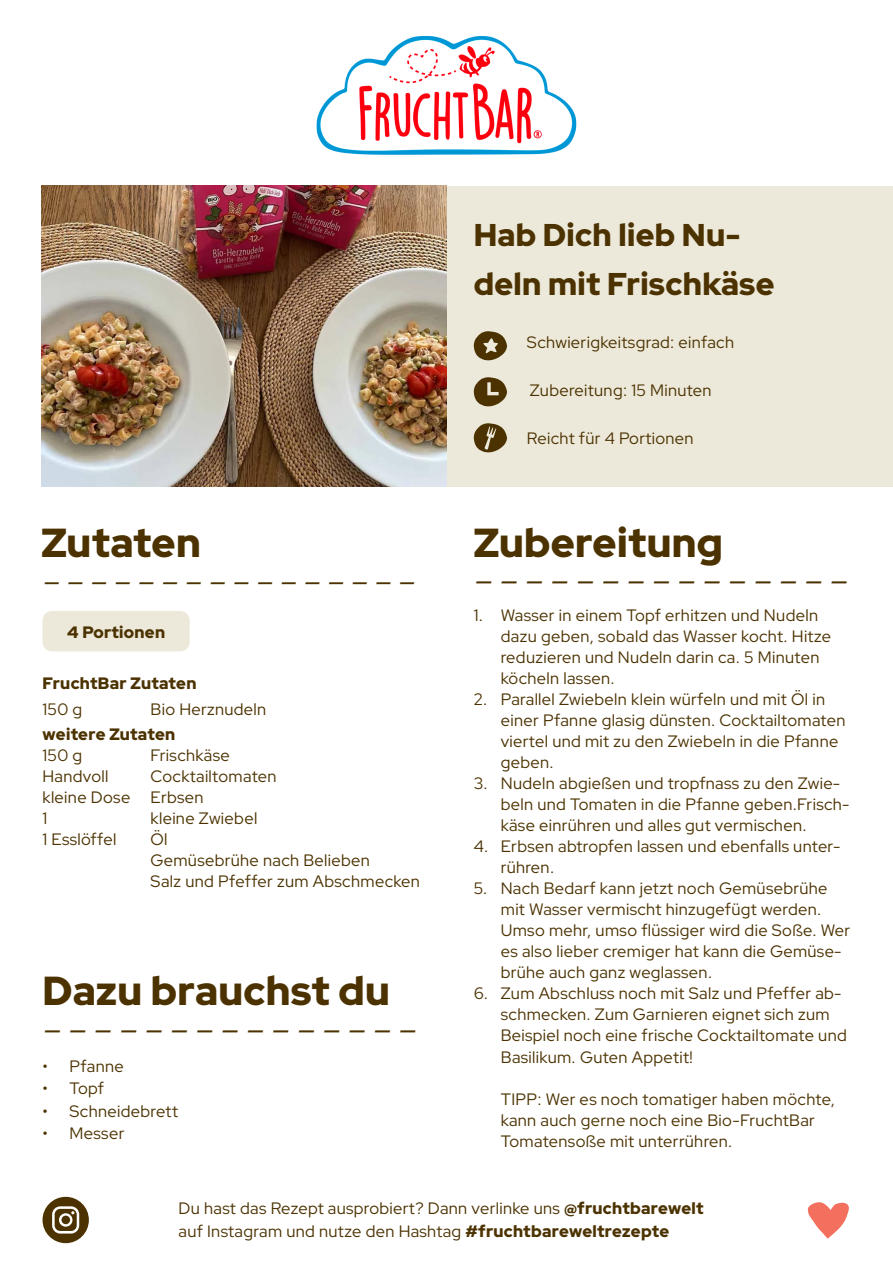
<style>
.page{position:relative;width:893px;height:1263px;background:#fff}
.page>*{position:absolute;margin:0;border:0;box-sizing:border-box;transform-origin:0 0}
.t1{font:italic 300 45px "Red Hat Display";color:#4b3200}
.t2{font:italic 300 42px "Red Hat Display";color:#4b3200}
.t3{font:900 40.5px "Red Hat Display";letter-spacing:.01em;color:#4b3200}
.t4{font:900 31.5px/48.6px "Red Hat Display";letter-spacing:.01em;color:#4b3200}
.t5{font:300 16.5px/21px "Red Hat Display";letter-spacing:.02em;color:#4b3200}
.t6{font:900 16.5px "Red Hat Display";letter-spacing:.02em;color:#4b3200}
.s1{font-weight:900}
</style>
<div class="page">
<img style="left:316px;top:36px;width:261px;height:119px">
<svg style="left:807px;top:1202px;width:42px;height:36px"></svg>
<svg style="left:43px;top:1197px;width:46px;height:46px"></svg>
<div style="left:446px;top:187px;width:446px;height:300px;background:#ede9da"></div>
<img style="left:41px;top:186px;width:405px;height:301px">
<svg style="left:474px;top:423px;width:33px;height:29px"></svg>
<svg style="left:474px;top:331px;width:33px;height:29px"></svg>
<svg style="left:474px;top:377px;width:33px;height:29px"></svg>
<div style="left:43px;top:611px;width:147px;height:40px;background:#ede9da;border-radius:10px"></div>
<p class="t4" style="left:474px;top:211px;width:302px">Hab Dich lieb Nu&shy;deln mit Frischkäse</p>
<p class="t3" style="left:41px;top:516px;width:161px">Zutaten</p>
<p class="t2" style="left:43px;top:553px;width:375px">----------------</p>
<p class="t6" style="left:67px;top:621px;width:100px">4 Portionen</p>
<p class="t6" style="left:43px;top:673px;width:155px">FruchtBar Zutaten</p>
<p class="t5" style="left:43px;top:698px;width:41px">150 g</p>
<p class="t5" style="left:151px;top:698px;width:117px">Bio Herznudeln</p>
<p class="t6" style="left:43px;top:724px;width:134px">weitere Zutaten</p>
<p class="t5" style="left:43px;top:745px;width:41px">150 g</p>
<p class="t5" style="left:151px;top:745px;width:81px">Frischkäse</p>
<p class="t5" style="left:43px;top:766px;width:67px">Handvoll</p>
<p class="t5" style="left:151px;top:766px;width:128px">Cocktailtomaten</p>
<p class="t5" style="left:43px;top:787px;width:163px">kleine Dose Erbsen</p>
<p class="t5" style="left:43px;top:808px;width:6px">1</p>
<p class="t5" style="left:151px;top:808px;width:108px">kleine Zwiebel</p>
<p class="t5" style="left:43px;top:829px;width:75px">1 Esslöffel</p>
<p class="t5" style="left:151px;top:829px;width:18px">Öl</p>
<p class="t5" style="left:151px;top:850px;width:221px">Gemüsebrühe nach Belieben</p>
<p class="t5" style="left:151px;top:871px;width:271px">Salz und Pfeffer zum Abschmecken</p>
<p class="t3" style="left:43px;top:964px;width:349px">Dazu brauchst du</p>
<p class="t1" style="left:43px;top:999px;width:376px">---------------</p>
<p class="t5" style="left:43px;top:1055px;width:83px">• Pfanne</p>
<p class="t5" style="left:43px;top:1077px;width:63px">• Topf</p>
<p class="t5" style="left:43px;top:1100px;width:137px">• Schneidebrett</p>
<p class="t5" style="left:43px;top:1122px;width:83px">• Messer</p>
<p class="t5" style="left:527px;top:331px;width:209px">Schwierigkeitsgrad: einfach</p>
<p class="t5" style="left:530px;top:379px;width:183px">Zubereitung: 15 Minuten</p>
<p class="t5" style="left:527px;top:427px;width:168px">Reicht für 4 Portionen</p>
<p class="t3" style="left:474px;top:516px;width:251px">Zubereitung</p>
<p class="t1" style="left:474px;top:549px;width:376px">---------------</p>
<p class="t5" style="left:501px;top:605px;width:332px;text-indent:-27px">1. Wasser in einem Topf erhitzen und Nudeln dazu geben, sobald das Wasser kocht. Hitze reduzieren und Nudeln darin ca. 5 Minuten köcheln lassen.</p>
<p class="t5" style="left:501px;top:689px;width:346px;text-indent:-27px">2. Parallel Zwiebeln klein würfeln und mit Öl in einer Pfanne glasig dünsten. Cocktailtomaten viertel und mit zu den Zwiebeln in die Pfanne geben.</p>
<p class="t5" style="left:501px;top:773px;width:350px;text-indent:-27px">3. Nudeln abgießen und tropfnass zu den Zwie&shy;beln und Tomaten in die Pfanne geben.Frisch&shy;käse einrühren und alles gut vermischen.</p>
<p class="t5" style="left:501px;top:836px;width:341px;text-indent:-27px">4. Erbsen abtropfen lassen und ebenfalls unter&shy;rühren.</p>
<p class="t5" style="left:501px;top:878px;width:351px;text-indent:-27px">5. Nach Bedarf kann jetzt noch Gemüsebrühe mit Wasser vermischt hinzugefügt werden.<br>Umso mehr, umso flüssiger wird die Soße. Wer es also lieber cremiger hat kann die Gemüse&shy;brühe auch ganz weglassen.</p>
<p class="t5" style="left:501px;top:983px;width:347px;text-indent:-27px">6. Zum Abschluss noch mit Salz und Pfeffer ab&shy;schmecken. Zum Garnieren eignet sich zum Beispiel noch eine frische Cocktailtomate und Basilikum. Guten Appetit!</p>
<p class="t5" style="left:501px;top:1088px;width:336px">TIPP: Wer es noch tomatiger haben möchte, kann auch gerne noch eine Bio-FruchtBar<br>Tomatensoße mit unterrühren.</p>
<p class="t5" style="left:179px;top:1197px;width:527px;line-height:22.5px">Du hast das Rezept ausprobiert? Dann verlinke uns <span class="s1">@fruchtbarewelt </span>auf Instagram und nutze den Hashtag <span class="s1">#fruchtbareweltrezepte</span></p>
</div>
